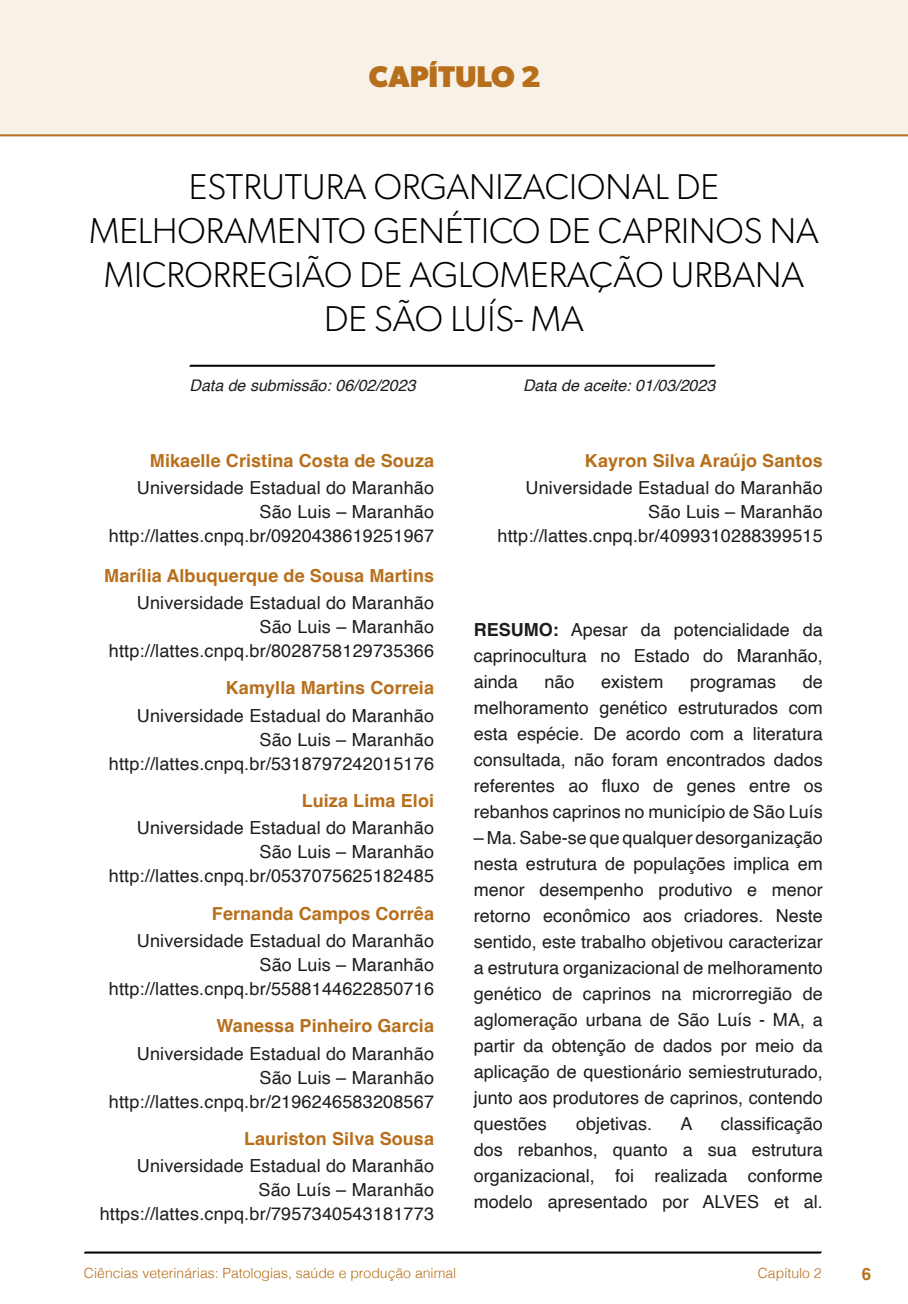
<style>
.page{position:relative;width:908px;height:1304px;background:#fff}
.page>*{position:absolute;margin:0;border:0;box-sizing:border-box;transform-origin:0 0}
.t1{font:300 36px/44px "Gibson";color:#000;text-align:center}
.t2{font:700 30px "Gibson";color:#b76f1b}
.t3{font:18px/26px "Helvetica";letter-spacing:.01em;color:#1d1d1b;text-align:right}
.t4{font:700 18px "Helvetica";letter-spacing:.005em;color:#b76f1b}
.t5{font:700 16.8px "Helvetica";color:#b76f1b}
.t6{font:italic 16px "Helvetica";color:#1d1d1b}
.t7{font:300 14px "Helvetica";color:#b76f1b}
.s1{font-weight:700}
</style>
<div class="page">
<svg style="left:84px;top:1251px;width:737px;height:3px;background:#515151"></svg>
<svg style="left:189px;top:364px;width:526px;height:3px;background:#4f4f4f"></svg>
<div style="left:0;top:0;width:907px;height:136px;background:#f8f1e8"></div>
<div style="left:44px;top:72px;width:68px;height:61px;background:#f8f1e8"></div>
<h2 class="t2" style="left:369px;top:58px;width:173px">CAPÍTULO 2</h2>
<h1 class="t1" style="left:89px;top:164px;width:730px">ESTRUTURA ORGANIZACIONAL DE<br>MELHORAMENTO GENÉTICO DE CAPRINOS NA<br>MICRORREGIÃO DE AGLOMERAÇÃO URBANA<br>DE SÃO LUÍS- MA</h1>
<p class="t6" style="left:189px;top:373px;width:227px">Data de submissão: 06/02/2023</p>
<p class="t4" style="left:150px;top:450px;width:285px">Mikaelle Cristina Costa de Souza</p>
<p class="t3" style="left:109px;top:477px;width:326px;line-height:24px">Universidade Estadual do Maranhão<br>São Luis – Maranhão http://lattes.cnpq.br/0920438619251967</p>
<p class="t4" style="left:104px;top:564px;width:331px">Marília Albuquerque de Sousa Martins</p>
<p class="t3" style="left:109px;top:591px;width:326px;line-height:24px">Universidade Estadual do Maranhão<br>São Luis – Maranhão http://lattes.cnpq.br/8028758129735366</p>
<p class="t4" style="left:226px;top:677px;width:210px">Kamylla Martins Correia</p>
<p class="t3" style="left:109px;top:704px;width:326px;line-height:24px">Universidade Estadual do Maranhão<br>São Luis – Maranhão http://lattes.cnpq.br/5318797242015176</p>
<p class="t4" style="left:301px;top:790px;width:134px">Luiza Lima Eloi</p>
<p class="t3" style="left:109px;top:817px;width:326px;line-height:24px">Universidade Estadual do Maranhão<br>São Luis – Maranhão http://lattes.cnpq.br/0537075625182485</p>
<p class="t4" style="left:212px;top:902px;width:223px">Fernanda Campos Corrêa</p>
<p class="t3" style="left:109px;top:929px;width:326px;line-height:24px">Universidade Estadual do Maranhão<br>São Luis – Maranhão http://lattes.cnpq.br/5588144622850716</p>
<p class="t4" style="left:216px;top:1015px;width:219px">Wanessa Pinheiro Garcia</p>
<p class="t3" style="left:109px;top:1042px;width:326px;line-height:24px">Universidade Estadual do Maranhão<br>São Luis – Maranhão http://lattes.cnpq.br/2196246583208567</p>
<p class="t4" style="left:244px;top:1128px;width:191px">Lauriston Silva Sousa</p>
<p class="t3" style="left:100px;top:1155px;width:336px;line-height:24px">Universidade Estadual do Maranhão<br>São Luís – Maranhão https://lattes.cnpq.br/7957340543181773</p>
<p class="t6" style="left:523px;top:373px;width:194px">Data de aceite: 01/03/2023</p>
<p class="t4" style="left:584px;top:450px;width:239px">Kayron Silva Araújo Santos</p>
<p class="t3" style="left:497px;top:477px;width:326px;line-height:24px">Universidade Estadual do Maranhão<br>São Luis – Maranhão http://lattes.cnpq.br/4099310288399515</p>
<p class="t3" style="left:473px;top:617px;width:350px;text-align:justify"><span class="s1">RESUMO:</span> Apesar da potencialidade da caprinocultura no Estado do Maranhão, ainda</p>
<p class="t3" style="left:473px;top:669px;width:350px;text-align:justify;text-indent:329px">de melhoramento genético estruturados com esta espécie. De acordo com a literatura consultada, não foram encontrados dados referentes ao fluxo de genes entre os rebanhos caprinos no município de São Luís</p>
<p class="t3" style="left:473px;top:825px;width:350px;text-align:justify">– Ma. Sabe-se que qualquer desorganização nesta estrutura de populações implica em menor desempenho produtivo e menor retorno econômico aos criadores. Neste sentido, este trabalho objetivou caracterizar a estrutura organizacional de melhoramento genético de caprinos na microrregião de aglomeração urbana de São Luís - MA, a partir da obtenção de dados por meio da aplicação de questionário semiestruturado, junto aos produtores de caprinos, contendo questões</p>
<p class="t3" style="left:544px;top:669px;width:32px">não</p>
<p class="t3" style="left:601px;top:669px;width:64px">existem</p>
<p class="t3" style="left:689px;top:669px;width:88px">programas</p>
<p class="t3" style="left:473px;top:1111px;width:350px;text-align:justify;text-indent:247px">classificação dos rebanhos, quanto a sua estrutura organizacional, foi realizada conforme modelo apresentado por ALVES et al.</p>
<p class="t3" style="left:576px;top:1111px;width:78px">objetivas.</p>
<p class="t3" style="left:680px;top:1111px;width:14px">A</p>
<p class="t7" style="left:84px;top:1261px;width:373px">Ciências veterinárias: Patologias, saúde e produção animal</p>
<p class="t7" style="left:757px;top:1261px;width:65px">Capítulo 2</p>
<p class="t5" style="left:861px;top:1264px;width:11px">6</p>
</div>
